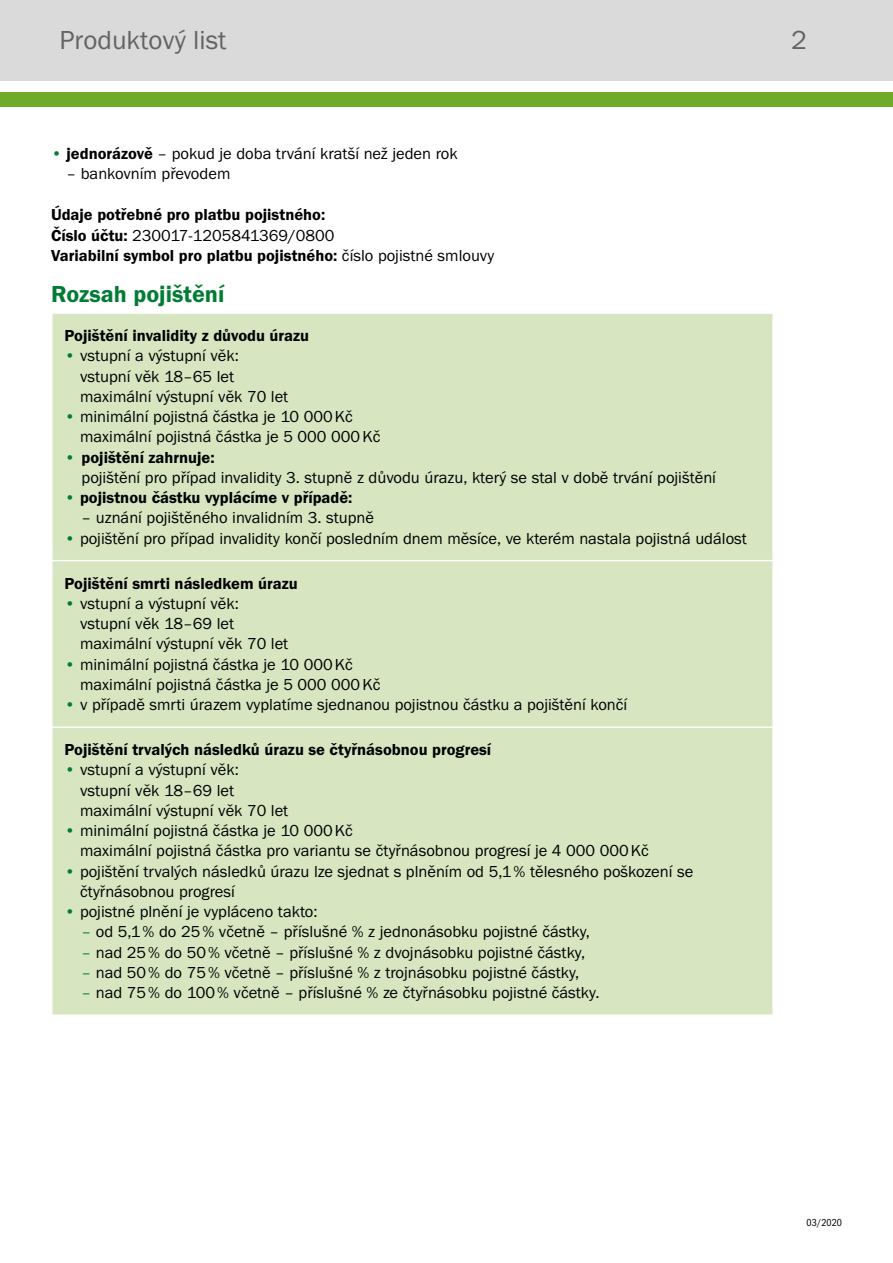
<style>
.page{position:relative;width:893px;height:1263px;background:#fff}
.page>*{position:absolute;margin:0;border:0;box-sizing:border-box;transform-origin:0 0}
.t1{font:27px "Franklin Got Itc TOT Boo";color:#646363}
.t2{font:24px "Franklin Got Itc TOT Dem";color:#007c34}
.t3{font:16.5px/20.2px "Franklin Got Itc TOT Boo";color:#000}
.t4{font:16.5px "Franklin Got Itc TOT Dem";color:#000}
.t5{font:10.5px "Franklin Got Itc TOT Boo Con";color:#000;scale:.96 1}
.s1{color:#007c34}
.s2{font-family:"Franklin Got Itc TOT Dem"}
.s3{font-family:"Franklin Got Itc TOT Boo"}
.s4{font-family:"Franklin Got Itc TOT Boo";color:#007c34}
</style>
<div class="page">
<div style="left:0;top:0;width:893px;height:81px;background:#dadada"></div>
<div style="left:0;top:92px;width:893px;height:15px;background:#6eab28"></div>
<div style="left:53px;top:314px;width:719px;height:700px;background:#d7e5c1"></div>
<hr style="left:51px;top:560px;width:723px;height:1px;background:#fff">
<hr style="left:51px;top:726px;width:723px;height:2px;background:#fff">
<h1 class="t1" style="left:60px;top:25px;width:168px">Produktový list</h1>
<h1 class="t1" style="left:791px;top:25px;width:17px">2</h1>
<p class="t3" style="left:51px;top:143px;width:408px"><span class="s1">•</span> <span class="s2">jednorázově</span> – pokud je doba trvání kratší než jeden rok</p>
<p class="t3" style="left:67px;top:164px;width:165px">– bankovním převodem</p>
<p class="t4" style="left:51px;top:206px;width:276px">Údaje potřebné pro platbu pojistného:</p>
<p class="t3" style="left:51px;top:225px;width:285px"><span class="s2">Číslo účtu:</span> 230017-1205841369/0800</p>
<p class="t4" style="left:51px;top:246px;width:445px">Variabilní symbol pro platbu pojistného: <span class="s3">číslo pojistné smlouvy</span></p>
<h2 class="t2" style="left:51px;top:281px;width:175px">Rozsah pojištění</h2>
<p class="t4" style="left:65px;top:326px;width:246px">Pojištění invalidity z důvodu úrazu</p>
<p class="t3" style="left:80px;top:346px;width:210px;text-indent:-16px"><span class="s1">•</span> vstupní a výstupní věk: vstupní věk 18–65 let maximální výstupní věk 70 let</p>
<p class="t3" style="left:80px;top:407px;width:302px;text-indent:-16px"><span class="s1">•</span> minimální pojistná částka je 10 000Kč maximální pojistná částka je 5 000 000Kč</p>
<p class="t4" style="left:65px;top:448px;width:152px"><span class="s4">•</span> pojištění zahrnuje:</p>
<p class="t3" style="left:82px;top:467px;width:636px">pojištění pro případ invalidity 3. stupně z důvodu úrazu, který se stal v době trvání pojištění</p>
<p class="t4" style="left:65px;top:488px;width:289px"><span class="s4">•</span> pojistnou částku vyplácíme v případě:</p>
<p class="t3" style="left:82px;top:508px;width:294px">– uznání pojištěného invalidním 3. stupně</p>
<p class="t3" style="left:65px;top:528px;width:684px"><span class="s1">•</span> pojištění pro případ invalidity končí posledním dnem měsíce, ve kterém nastala pojistná událost</p>
<p class="t4" style="left:65px;top:574px;width:235px">Pojištění smrti následkem úrazu</p>
<p class="t3" style="left:80px;top:593px;width:210px;text-indent:-16px"><span class="s1">•</span> vstupní a výstupní věk: vstupní věk 18–69 let maximální výstupní věk 70 let</p>
<p class="t3" style="left:80px;top:654px;width:302px;text-indent:-16px"><span class="s1">•</span> minimální pojistná částka je 10 000Kč maximální pojistná částka je 5 000 000Kč</p>
<p class="t3" style="left:65px;top:695px;width:564px"><span class="s1">•</span> v případě smrti úrazem vyplatíme sjednanou pojistnou částku a pojištění končí</p>
<p class="t4" style="left:65px;top:740px;width:428px">Pojištění trvalých následků úrazu se čtyřnásobnou progresí</p>
<p class="t3" style="left:80px;top:760px;width:210px;text-indent:-16px"><span class="s1">•</span> vstupní a výstupní věk: vstupní věk 18–69 let maximální výstupní věk 70 let</p>
<p class="t3" style="left:80px;top:821px;width:570px;text-indent:-16px"><span class="s1">•</span> minimální pojistná částka je 10 000Kč<br>maximální pojistná částka pro variantu se čtyřnásobnou progresí je 4 000 000Kč</p>
<p class="t3" style="left:80px;top:861px;width:615px;text-indent:-16px"><span class="s1">•</span> pojištění trvalých následků úrazu lze sjednat s plněním od 5,1% tělesného poškození se čtyřnásobnou progresí</p>
<p class="t3" style="left:65px;top:902px;width:254px"><span class="s1">•</span> pojistné plnění je vypláceno takto:</p>
<p class="t3" style="left:82px;top:922px;width:510px"><span class="s1">–</span> od 5,1% do 25% včetně – příslušné % z jednonásobku pojistné částky,</p>
<p class="t3" style="left:82px;top:942px;width:505px"><span class="s1">–</span> nad 25% do 50% včetně – příslušné % z dvojnásobku pojistné částky,</p>
<p class="t3" style="left:82px;top:962px;width:499px"><span class="s1">–</span> nad 50% do 75% včetně – příslušné % z trojnásobku pojistné částky,</p>
<p class="t3" style="left:82px;top:983px;width:519px"><span class="s1">–</span> nad 75% do 100% včetně – příslušné % ze čtyřnásobku pojistné částky.</p>
<p class="t5" style="left:807px;top:1217px;width:38px">03/2020</p>
</div>
